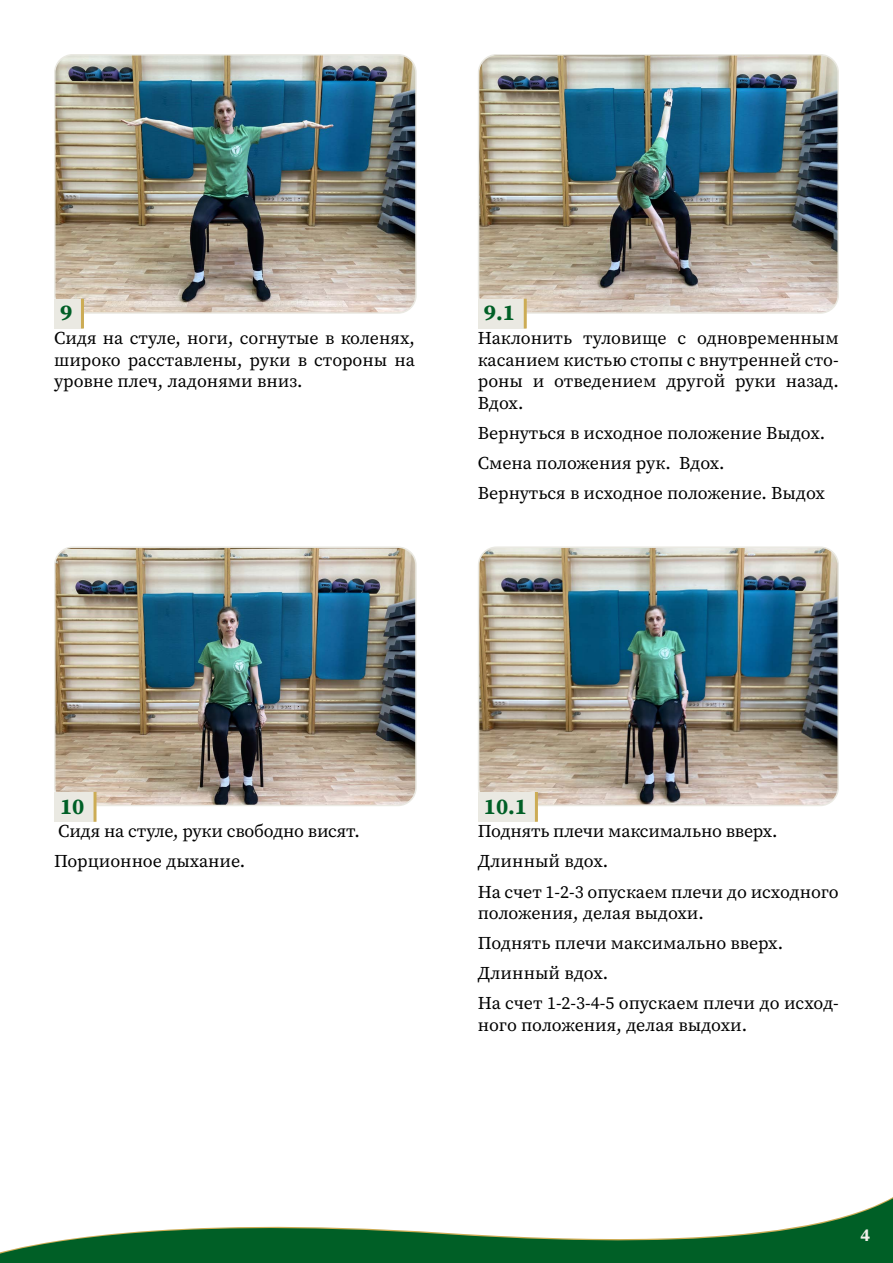
<style>
.page{position:relative;width:893px;height:1263px;background:#fff}
.page>*{position:absolute;margin:0;border:0;box-sizing:border-box;transform-origin:0 0}
.t1{font:700 22.5px "Source Serif Pro";color:#005f26}
.t2{font:18px/30.2px "Source Serif Pro";color:#000}
.t3{font:700 18px "Source Serif Pro";color:#f1f0eb}
</style>
<div class="page">
<svg style="left:0;top:1198px;width:893px;height:65px"></svg>
<img style="left:481px;top:57px;width:355px;height:254px">
<div style="left:478px;top:54px;width:361px;height:260px;border:2px solid #eae9e2;border-radius:18px"></div>
<img style="left:57px;top:57px;width:357px;height:254px">
<div style="left:54px;top:54px;width:363px;height:260px;border:2px solid #eae9e2;border-radius:18px"></div>
<img style="left:481px;top:549px;width:355px;height:254px">
<div style="left:478px;top:546px;width:361px;height:260px;border:2px solid #eae9e2;border-radius:18px"></div>
<img style="left:57px;top:549px;width:357px;height:254px">
<div style="left:54px;top:546px;width:363px;height:260px;border:2px solid #eae9e2;border-radius:18px"></div>
<div style="left:54px;top:299px;width:28px;height:29px;background:#eae9e2"></div>
<hr style="left:81px;top:299px;width:3px;height:29px;background:#ccac55">
<div style="left:54px;top:792px;width:41px;height:30px;background:#eae9e2"></div>
<hr style="left:94px;top:792px;width:3px;height:30px;background:#ccac55">
<div style="left:478px;top:299px;width:47px;height:29px;background:#eae9e2"></div>
<hr style="left:524px;top:299px;width:3px;height:29px;background:#ccac55">
<div style="left:478px;top:792px;width:58px;height:30px;background:#eae9e2"></div>
<hr style="left:535px;top:792px;width:3px;height:30px;background:#ccac55">
<p class="t1" style="left:60px;top:297px;width:14px">9</p>
<p class="t2" style="left:54px;top:327px;width:362px;line-height:21.6px;text-align:justify">Сидя на стуле, ноги, согнутые в коленях, широко расставлены, руки в стороны на уровне плеч, ладонями вниз.</p>
<p class="t1" style="left:484px;top:297px;width:33px">9.1</p>
<p class="t2" style="left:478px;top:327px;width:362px;line-height:21.6px;text-align:justify">Наклонить туловище с одновременным касанием кистью стопы с внутренней сто&shy;роны и отведением другой руки назад.<br>Вдох.</p>
<p class="t2" style="left:478px;top:418px;width:349px">Вернуться в исходное положение Выдох.<br>Смена положения рук. Вдох.<br>Вернуться в исходное положение. Выдох</p>
<p class="t1" style="left:60px;top:790px;width:26px">10</p>
<p class="t2" style="left:54px;top:816px;width:307px">Сидя на стуле, руки свободно висят.<br>Порционное дыхание.</p>
<p class="t1" style="left:484px;top:790px;width:45px">10.1</p>
<p class="t2" style="left:478px;top:816px;width:362px">Поднять плечи максимально вверх.<br>Длинный вдох.<br>На счет 1-2-3 опускаем плечи до исходного</p>
<p class="t2" style="left:478px;top:898px;width:362px">положения, делая выдохи.<br>Поднять плечи максимально вверх.<br>Длинный вдох.<br>На счет 1-2-3-4-5 опускаем плечи до исход-</p>
<p class="t2" style="left:478px;top:1010px;width:271px">ного положения, делая выдохи.</p>
<p class="t3" style="left:860px;top:1223px;width:11px">4</p>
</div>
